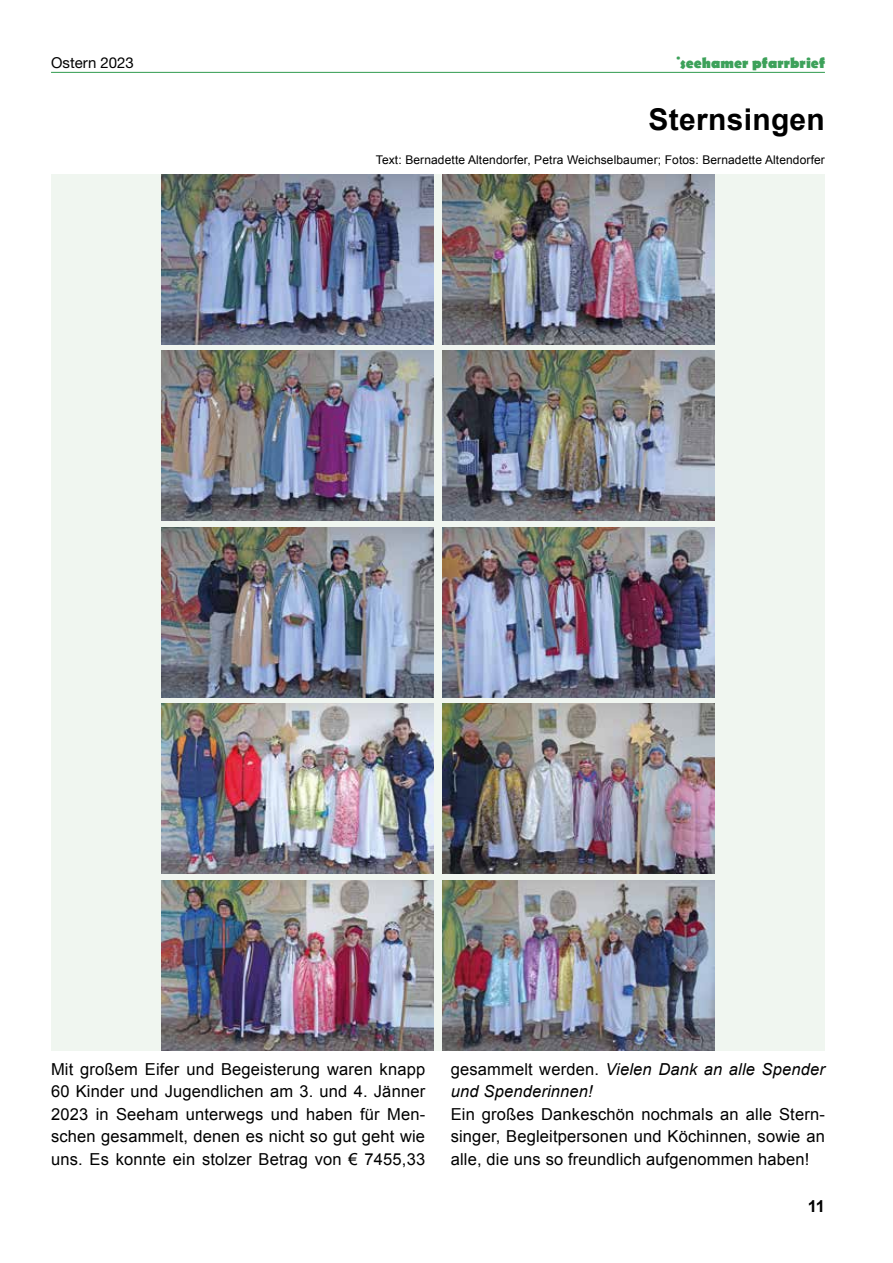
<style>
.page{position:relative;width:893px;height:1263px;background:#fff}
.page>*{position:absolute;margin:0;border:0;box-sizing:border-box;transform-origin:0 0}
.t1{font:700 30px "Arial";letter-spacing:.01em;color:#000}
.t2{font:16.5px/22.5px "Arial";letter-spacing:.01em;color:#000;text-align:justify}
.t3{font:italic 16.5px/22.5px "Arial";letter-spacing:.01em;color:#000}
.t4{font:700 16.5px "Arial";color:#000}
.t5{font:700 15px "Berlin Sans FB";color:#3da15a}
.t6{font:15px "Helvetica Neue LT Pro";letter-spacing:.005em;color:#000}
.t7{font:12px "Arial";letter-spacing:.01em;color:#000}
.s1{font-style:normal}
</style>
<div class="page">
<hr style="left:51px;top:72px;width:774px;height:1px;background:#3da15a">
<div style="left:51px;top:174px;width:774px;height:876px;background:#f0f6f0"></div>
<img style="left:162px;top:174px;width:272px;height:170px">
<img style="left:442px;top:174px;width:272px;height:170px">
<img style="left:162px;top:351px;width:272px;height:170px">
<img style="left:442px;top:351px;width:272px;height:170px">
<img style="left:162px;top:527px;width:272px;height:170px">
<img style="left:442px;top:527px;width:272px;height:170px">
<img style="left:162px;top:704px;width:272px;height:170px">
<img style="left:442px;top:704px;width:272px;height:170px">
<img style="left:162px;top:880px;width:272px;height:170px">
<img style="left:442px;top:880px;width:272px;height:170px">
<p class="t6" style="left:51px;top:53px;width:84px">Ostern 2023</p>
<p class="t5" style="left:676px;top:54px;width:151px">˙seehamer pfarrbrief</p>
<h1 class="t1" style="left:649px;top:99px;width:178px">Sternsingen</h1>
<p class="t7" style="left:376px;top:151px;width:450px">Text: Bernadette Altendorfer, Petra Weichselbaumer; Fotos: Bernadette Altendorfer</p>
<p class="t2" style="left:51px;top:1058px;width:376px">Mit großem Eifer und Begeisterung waren knapp 60 Kinder und Jugendlichen am 3. und 4. Jänner 2023 in Seeham unterwegs und haben für Men&shy;schen gesammelt, denen es nicht so gut geht wie uns. Es konnte ein stolzer Betrag von € 7455,33</p>
<p class="t3" style="left:451px;top:1058px;width:376px"><span class="s1">gesammelt werden.</span> Vielen Dank an alle Spender und Spenderinnen!</p>
<p class="t2" style="left:451px;top:1103px;width:376px">Ein großes Dankeschön nochmals an alle Stern&shy;singer, Begleitpersonen und Köchinnen, sowie an alle, die uns so freundlich aufgenommen haben!</p>
<p class="t4" style="left:808px;top:1195px;width:19px">11</p>
</div>
